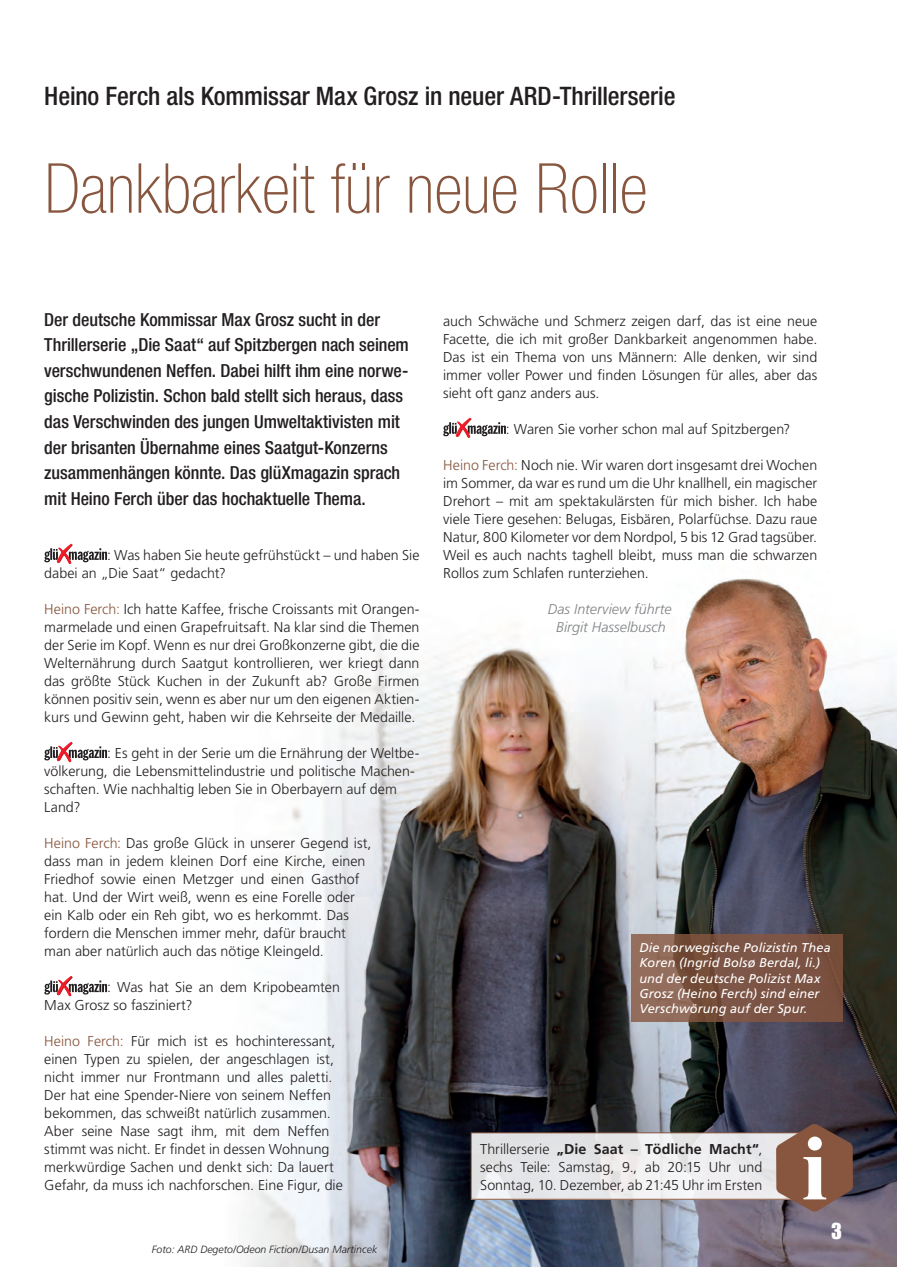
<style>
.page{position:relative;width:897px;height:1267px;background:#fff}
.page>*{position:absolute;margin:0;border:0;box-sizing:border-box;transform-origin:0 0}
.Headline_46pt__Standard{font:100 condensed 69px "Helvetica Neue LT Std";color:#88563e}
.Dachzeile__Standard{font:500 condensed 25.5px "Helvetica Neue LT Std";letter-spacing:-.005em;color:#231f20}
.Seitenzahl_ungerade{font:22.5px "Impact LT Std";color:#fff}
.Anlauf{font:500 condensed 18px/25.5px "Helvetica Neue LT Std";letter-spacing:-.005em;color:#231f20}
.Fließtext{font:300 14.25px/18px "Frutiger LT Std";color:#231f20}
.Autor{font:italic 300 14.25px/18px "Frutiger LT Std";color:#808285;text-align:center}
.BU{font:italic 12.75px/15.3px "Frutiger LT Std";letter-spacing:.01em;color:#fff}
.Fotonachweis{font:italic 300 10.5px "Frutiger LT Std";color:#231f20}
.s1{color:#88563e}
.s2{font-weight:700}
</style>
<div class="page">
<img style="left:245px;top:578px;width:651px;height:688px">
<svg style="left:44px;top:548px;width:63px;height:15px"></svg>
<div style="left:56px;top:544px;width:17px;height:20px;background:#231f20;opacity:.75"></div>
<svg style="left:44px;top:746px;width:63px;height:15px"></svg>
<div style="left:56px;top:742px;width:17px;height:20px;background:#231f20;opacity:.75"></div>
<svg style="left:44px;top:980px;width:63px;height:15px"></svg>
<div style="left:56px;top:976px;width:17px;height:20px;background:#231f20;opacity:.75"></div>
<svg style="left:443px;top:422px;width:63px;height:15px"></svg>
<div style="left:455px;top:418px;width:17px;height:20px;background:#231f20;opacity:.75"></div>
<div style="left:471px;top:1132px;width:343px;height:67px;background:#e7e8eb"></div>
<div style="left:471px;top:1132px;width:343px;height:67px;border:1px solid #88563e"></div>
<svg style="left:776px;top:1123px;width:76px;height:88px;background:#8d6a5d"></svg>
<svg style="left:630px;top:933px;width:211px;height:88px;background:#7f5848"></svg>
<p class="Dachzeile__Standard" style="left:44px;top:81px;width:632px">Heino Ferch als Kommissar Max Grosz in neuer ARD-Thrillerserie</p>
<p class="Headline_46pt__Standard" style="left:44px;top:150px;width:604px">Dankbarkeit für neue Rolle</p>
<p class="Anlauf" style="left:44px;top:306px;width:366px">Der deutsche Kommissar Max Grosz sucht in der Thrillerserie „Die Saat“ auf Spitzbergen nach seinem verschwundenen Neffen. Dabei hilft ihm eine norwe&shy;gische Polizistin. Schon bald stellt sich heraus, dass das Verschwinden des jungen Umweltaktivisten mit der brisanten Übernahme eines Saatgut-Konzerns zusammenhängen könnte. Das glüXmagazin sprach mit Heino Ferch über das hochaktuelle Thema.</p>
<p class="Fließtext" style="left:44px;top:546px;width:376px;text-indent:63px">: Was haben Sie heute gefrühstückt – und haben Sie dabei an „Die Saat“ gedacht?</p>
<p class="Fließtext" style="left:44px;top:600px;width:377px;text-align:justify"><span class="s1">Heino Ferch:</span> Ich hatte Kaffee, frische Croissants mit Orangen&shy;marmelade und einen Grapefruitsaft. Na klar sind die Themen der Serie im Kopf. Wenn es nur drei Großkonzerne gibt, die die Welternährung durch Saatgut kontrollieren, wer kriegt dann das größte Stück Kuchen in der Zukunft ab? Große Firmen können positiv sein, wenn es aber nur um den eigenen Aktien&shy;kurs und Gewinn geht, haben wir die Kehrseite der Medaille.</p>
<p class="Fließtext" style="left:44px;top:744px;width:377px;text-indent:63px">: Es geht in der Serie um die Ernährung der Weltbe&shy;völkerung, die Lebensmittelindustrie und politische Machen&shy;schaften. Wie nachhaltig leben Sie in Oberbayern auf dem Land?</p>
<p class="Fließtext" style="left:44px;top:834px;width:329px"><span class="s1">Heino Ferch:</span> Das große Glück in unserer Gegend ist, dass man in jedem kleinen Dorf eine Kirche, einen Friedhof sowie einen Metzger und einen Gasthof hat. Und der Wirt weiß, wenn es eine Forelle oder ein Kalb oder ein Reh gibt, wo es herkommt. Das fordern die Menschen immer mehr, dafür braucht man aber natürlich auch das nötige Kleingeld.</p>
<p class="Fließtext" style="left:44px;top:978px;width:297px;text-indent:63px">: Was hat Sie an dem Kripobeamten<br>Max Grosz so fasziniert?</p>
<p class="Fließtext" style="left:44px;top:1032px;width:300px"><span class="s1">Heino Ferch:</span> Für mich ist es hochinteressant, einen Typen zu spielen, der angeschlagen ist, nicht immer nur Frontmann und alles paletti.<br>Der hat eine Spender-Niere von seinem Neffen bekommen, das schweißt natürlich zusammen.<br>Aber seine Nase sagt ihm, mit dem Neffen stimmt was nicht. Er findet in dessen Wohnung merkwürdige Sachen und denkt sich: Da lauert Gefahr, da muss ich nachforschen. Eine Figur, die</p>
<p class="Fotonachweis" style="left:152px;top:1242px;width:227px">Foto: ARD Degeto/Odeon Fiction/Dusan Martincek</p>
<p class="Fließtext" style="left:443px;top:312px;width:375px;text-align:justify">auch Schwäche und Schmerz zeigen darf, das ist eine neue Facette, die ich mit großer Dankbarkeit angenommen habe.<br>Das ist ein Thema von uns Männern: Alle denken, wir sind immer voller Power und finden Lösungen für alles, aber das sieht oft ganz anders aus.</p>
<p class="Fließtext" style="left:506px;top:420px;width:286px">: Waren Sie vorher schon mal auf Spitzbergen?</p>
<p class="Fließtext" style="left:443px;top:456px;width:375px;text-align:justify"><span class="s1">Heino Ferch:</span> Noch nie. Wir waren dort insgesamt drei Wochen im Sommer, da war es rund um die Uhr knallhell, ein magischer Drehort – mit am spektakulärsten für mich bisher. Ich habe viele Tiere gesehen: Belugas, Eisbären, Polarfüchse. Dazu raue Natur, 800 Kilometer vor dem Nordpol, 5 bis 12 Grad tagsüber.<br>Weil es auch nachts taghell bleibt, muss man die schwarzen Rollos zum Schlafen runterziehen.</p>
<p class="Autor" style="left:548px;top:600px;width:125px">Das Interview führte<br>Birgit Hasselbusch</p>
<p class="BU" style="left:639px;top:939px;width:193px">Die norwegische Polizistin Thea<br>Koren (Ingrid Bolsø Berdal, li.) und der deutsche Polizist Max<br>Grosz (Heino Ferch) sind einer</p>
<p class="BU" style="left:639px;top:1001px;width:169px">Verschwörung auf der Spur.</p>
<p class="Fließtext" style="left:480px;top:1140px;width:284px;text-align:justify">Thrillerserie <span class="s2">„Die Saat – Tödliche Macht“</span>, sechs Teile: Samstag, 9., ab 20:15 Uhr und Sonntag, 10. Dezember, ab 21:45 Uhr im Ersten</p>
<p class="Seitenzahl_ungerade" style="left:831px;top:1218px;width:12px">3</p>
</div>
